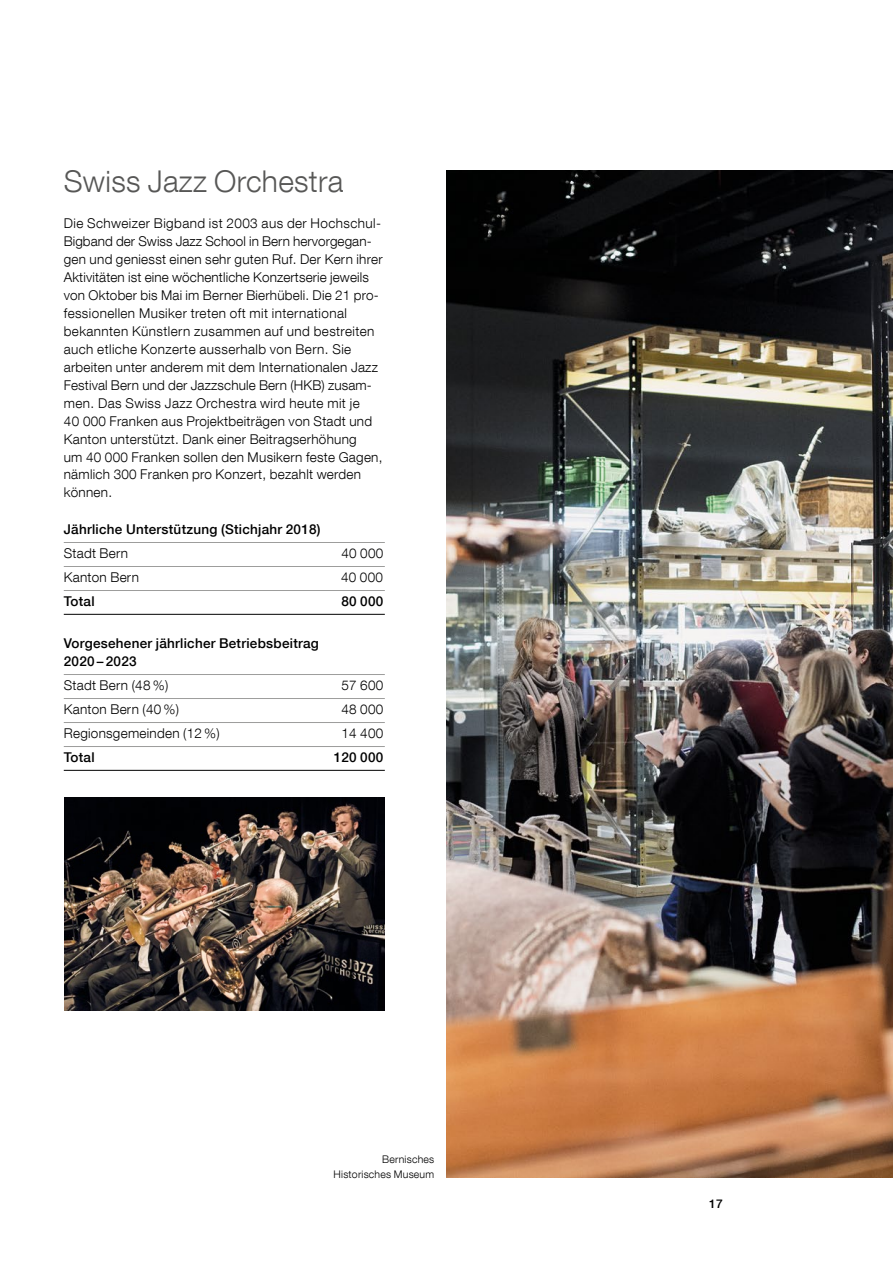
<style>
.page{position:relative;width:893px;height:1263px;background:#fff}
.page>*{position:absolute;margin:0;border:0;box-sizing:border-box;transform-origin:0 0}
.t1{font:300 30px "Helvetica Neue LT Com";letter-spacing:.01em;color:#575756}
.t2{font:300 13.5px/18px "Helvetica Neue LT Com";letter-spacing:.02em;color:#000}
.t3{font:500 13.5px/18px "Helvetica Neue LT Com";letter-spacing:.02em;color:#000}
.t4{font:500 12px "Helvetica Neue LT Com";color:#000}
.t5{font:300 10.5px/15px "Helvetica Neue LT Com";letter-spacing:.02em;color:#000;text-align:right}
</style>
<div class="page">
<hr style="left:64px;top:542px;width:321px;height:1px;background:#9d9d9c">
<hr style="left:64px;top:566px;width:321px;height:1px;background:#9d9d9c">
<hr style="left:64px;top:590px;width:321px;height:1px;background:#9d9d9c">
<hr style="left:64px;top:614px;width:321px;height:1px;background:#000">
<hr style="left:64px;top:674px;width:321px;height:1px;background:#9d9d9c">
<hr style="left:64px;top:698px;width:321px;height:1px;background:#9d9d9c">
<hr style="left:64px;top:722px;width:321px;height:1px;background:#9d9d9c">
<hr style="left:64px;top:746px;width:321px;height:1px;background:#9d9d9c">
<hr style="left:64px;top:770px;width:321px;height:1px;background:#000">
<img style="left:446px;top:170px;width:447px;height:1008px">
<img style="left:64px;top:798px;width:321px;height:212px">
<h1 class="t1" style="left:64px;top:162px;width:281px">Swiss Jazz Orchestra</h1>
<p class="t2" style="left:64px;top:213px;width:320px">Die Schweizer Bigband ist 2003 aus der Hochschul-Bigband der Swiss Jazz School in Bern hervorgegan&shy;gen und geniesst einen sehr guten Ruf. Der Kern ihrer Aktivitäten ist eine wöchentliche Konzertserie jeweils von Oktober bis Mai im Berner Bierhübeli. Die 21 pro&shy;fessionellen Musiker treten oft mit international bekannten Künstlern zusammen auf und bestreiten auch etliche Konzerte ausserhalb von Bern. Sie arbeiten unter anderem mit dem Internationalen Jazz Festival Bern und der Jazzschule Bern (HKB) zusam&shy;men. Das Swiss Jazz Orchestra wird heute mit je<br>40 000 Franken aus Projektbeiträgen von Stadt und Kanton unterstützt. Dank einer Beitragserhöhung<br>um 40 000 Franken sollen den Musikern feste Gagen, nämlich 300 Franken pro Konzert, bezahlt werden können.</p>
<p class="t3" style="left:64px;top:519px;width:258px">Jährliche Unterstützung (Stichjahr 2018)</p>
<p class="t2" style="left:64px;top:543px;width:66px">Stadt Bern</p>
<p class="t2" style="left:341px;top:543px;width:43px">40 000</p>
<p class="t2" style="left:64px;top:567px;width:77px">Kanton Bern</p>
<p class="t2" style="left:341px;top:567px;width:43px">40 000</p>
<p class="t3" style="left:64px;top:591px;width:32px">Total</p>
<p class="t3" style="left:341px;top:591px;width:43px">80 000</p>
<p class="t3" style="left:64px;top:633px;width:257px">Vorgesehener jährlicher Betriebsbeitrag<br>2020 – 2023</p>
<p class="t2" style="left:64px;top:675px;width:106px">Stadt Bern (48 %)</p>
<p class="t2" style="left:341px;top:675px;width:43px">57 600</p>
<p class="t2" style="left:64px;top:699px;width:117px">Kanton Bern (40 %)</p>
<p class="t2" style="left:341px;top:699px;width:43px">48 000</p>
<p class="t2" style="left:64px;top:723px;width:157px">Regionsgemeinden (12 %)</p>
<p class="t2" style="left:341px;top:723px;width:43px">14 400</p>
<p class="t3" style="left:64px;top:747px;width:32px">Total</p>
<p class="t3" style="left:334px;top:747px;width:51px">120 000</p>
<p class="t5" style="left:334px;top:1151px;width:102px">Bernisches<br>Historisches Museum</p>
<p class="t4" style="left:709px;top:1196px;width:15px">17</p>
</div>
